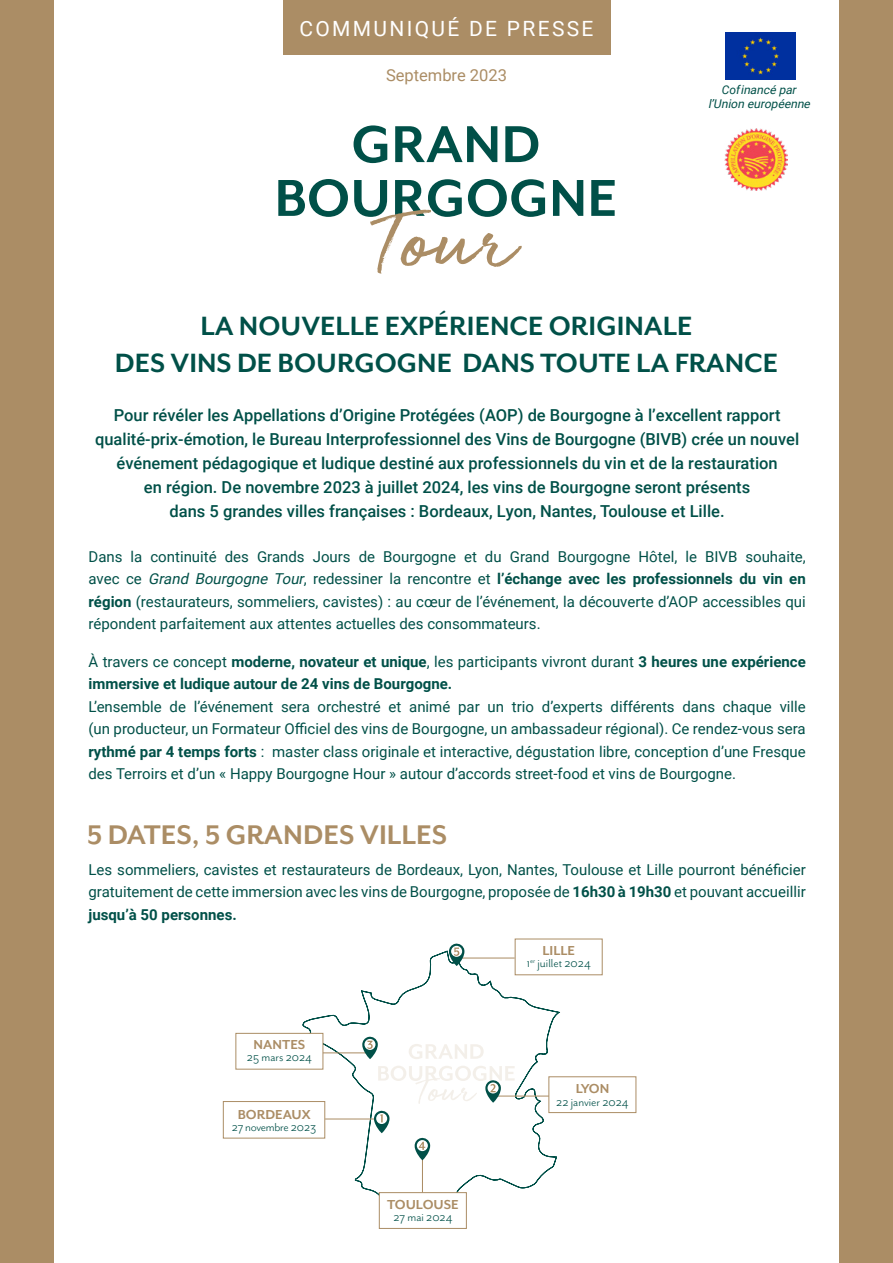
<style>
.page{position:relative;width:893px;height:1263px;background:#ab8d65}
.page>*{position:absolute;margin:0;border:0;box-sizing:border-box;transform-origin:0 0}
.t1{font:700 31.05px "Mr Eaves San OT";color:#ab8d65}
.t2{font:700 30.45px/36.6px "Mr Eaves San OT";color:#005048;text-align:center}
.t3{font:21px "Roboto";letter-spacing:.11em;color:#fff}
.t4{font:500 16.5px/24px "Roboto";color:#005048;text-align:center}
.t5{font:16.5px "Roboto";color:#ab8d65}
.t6{font:15px/22.5px "Roboto";color:#005048;text-align:justify}
.t7{font:700 15px/22.5px "Roboto";color:#005048}
.t8{font:700 15px "Mr Eaves San OT";color:#ab8d65}
.t9{font:13.2px "Mr Eaves San OT";color:#005048}
.t10{font:13.2px "Mr Eaves San OT";letter-spacing:-.02em;color:#005048}
.t11{font:italic 12px/13.5px "Roboto";color:#005048;text-align:center}
.s1{font-style:inherit}
.s2{font-style:italic}
.s3{font-weight:700}
.s4{font-weight:400}
</style>
<div class="page">
<div style="left:54px;top:0;width:785px;height:1263px;background:#fff"></div>
<div style="left:283px;top:0;width:327px;height:54px;background:#ab8d65"></div>
<img style="left:725px;top:128px;width:63px;height:63px">
<img style="left:725px;top:33px;width:71px;height:47px">
<svg style="left:354px;top:125px;width:33px;height:38px"></svg>
<svg style="left:395px;top:126px;width:102px;height:36px"></svg>
<svg style="left:505px;top:126px;width:33px;height:36px"></svg>
<svg style="left:278px;top:179px;width:70px;height:38px"></svg>
<svg style="left:553px;top:180px;width:30px;height:36px"></svg>
<svg style="left:591px;top:180px;width:24px;height:36px"></svg>
<svg style="left:354px;top:179px;width:191px;height:95px"></svg>
<svg style="left:302px;top:938px;width:258px;height:275px"></svg>
<div style="left:223px;top:1101px;width:102px;height:37px;background:#fff;border:1px solid #ab8d65"></div>
<hr style="left:312px;top:1052px;width:55px;height:1px;background:#ab8d65">
<hr style="left:460px;top:957px;width:55px;height:1px;background:#ab8d65">
<hr style="left:495px;top:1095px;width:54px;height:1px;background:#ab8d65">
<hr style="left:325px;top:1118px;width:57px;height:1px;background:#ab8d65">
<hr style="left:422px;top:1156px;width:1px;height:37px;background:#ab8d65">
<div style="left:235px;top:1033px;width:88px;height:36px;background:#fff;border:1px solid #ab8d65"></div>
<div style="left:515px;top:938px;width:88px;height:37px;background:#fff;border:1px solid #ab8d65"></div>
<div style="left:548px;top:1076px;width:88px;height:37px;background:#fff;border:1px solid #ab8d65"></div>
<div style="left:379px;top:1192px;width:88px;height:37px;background:#fff;border:1px solid #ab8d65"></div>
<svg style="left:374px;top:1110px;width:15px;height:23px"></svg>
<svg style="left:415px;top:1137px;width:15px;height:23px"></svg>
<svg style="left:378px;top:1066px;width:137px;height:38px"></svg>
<svg style="left:362px;top:1036px;width:16px;height:23px"></svg>
<svg style="left:449px;top:943px;width:15px;height:23px"></svg>
<h3 class="t3" style="left:299px;top:14px;width:295px">COMMUNIQUÉ DE PRESSE</h3>
<p class="t5" style="left:386px;top:64px;width:122px">Septembre 2023</p>
<p class="t11" style="left:708px;top:83px;width:107px"><span class="s1">C o f</span>inancé par l’Union européenne</p>
<h2 class="t2" style="left:115px;top:308px;width:665px">LA NOUVELLE EXPÉRIENCE ORIGINALE<br>DES VINS DE BOURGOGNE DANS TOUTE LA FRANCE</h2>
<p class="t4" style="left:95px;top:402px;width:706px">Pour révéler les Appellations d’Origine Protégées (AOP) de Bourgogne à l’excellent rapport qualité-prix-émotion, le Bureau Interprofessionnel des Vins de Bourgogne (BIVB) crée un nouvel événement pédagogique et ludique destiné aux professionnels du vin et de la restauration<br>en région. De novembre 2023 à juillet 2024, les vins de Bourgogne seront présents<br>dans 5 grandes villes françaises : Bordeaux, Lyon, Nantes, Toulouse et Lille.</p>
<p class="t6" style="left:88px;top:545px;width:719px">Dans la continuité des Grands Jours de Bourgogne et du Grand Bourgogne Hôtel, le BIVB souhaite, avec ce <span class="s2">Grand Bourgogne Tour</span>, redessiner la rencontre et <span class="s3">l’échange avec les professionnels du vin en région</span> (restaurateurs, sommeliers, cavistes) : au cœur de l’événement, la découverte d’AOP accessibles qui répondent parfaitement aux attentes actuelles des consommateurs.</p>
<p class="t7" style="left:89px;top:650px;width:719px"><span class="s4">À travers ce concept</span> moderne, novateur et unique<span class="s4">, les participants vivront durant</span> 3 heures une expérience immersive et ludique autour de 24 vins de Bourgogne.</p>
<p class="t6" style="left:89px;top:695px;width:719px">L’ensemble de l’événement sera orchestré et animé par un trio d’experts différents dans chaque ville (un producteur, un Formateur Officiel des vins de Bourgogne, un ambassadeur régional). Ce rendez-vous sera <span class="s3">rythmé par 4 temps forts</span> : master class originale et interactive, dégustation libre, conception d’une Fresque des Terroirs et d’un « Happy Bourgogne Hour » autour d’accords street-food et vins de Bourgogne.</p>
<h1 class="t1" style="left:87px;top:817px;width:361px">5 DATES, 5 GRANDES VILLES</h1>
<p class="t6" style="left:89px;top:857px;width:719px">Les sommeliers, cavistes et restaurateurs de Bordeaux, Lyon, Nantes, Toulouse et Lille pourront bénéficier gratuitement de cette immersion avec les vins de Bourgogne, proposée de <span class="s3">16h30 à 19h30</span> et pouvant accueillir <span class="s3">jusqu’à 50 personnes.</span></p>
<p class="t8" style="left:254px;top:1036px;width:53px">NANTES</p>
<p class="t9" style="left:247px;top:1050px;width:67px">25 mars 2024</p>
<p class="t8" style="left:238px;top:1106px;width:74px">BORDEAUX</p>
<p class="t10" style="left:232px;top:1120px;width:86px">27 novembre 2023</p>
<p class="t8" style="left:387px;top:1196px;width:73px">TOULOUSE</p>
<p class="t9" style="left:393px;top:1210px;width:61px">27 mai 2024</p>
<p class="t8" style="left:543px;top:942px;width:34px">LILLE</p>
<p class="t9" style="left:527px;top:956px;width:66px">1<sup>er</sup> juillet 2024</p>
<p class="t8" style="left:576px;top:1080px;width:35px">LYON</p>
<p class="t9" style="left:556px;top:1094px;width:74px">22 janvier 2024</p>
</div>
